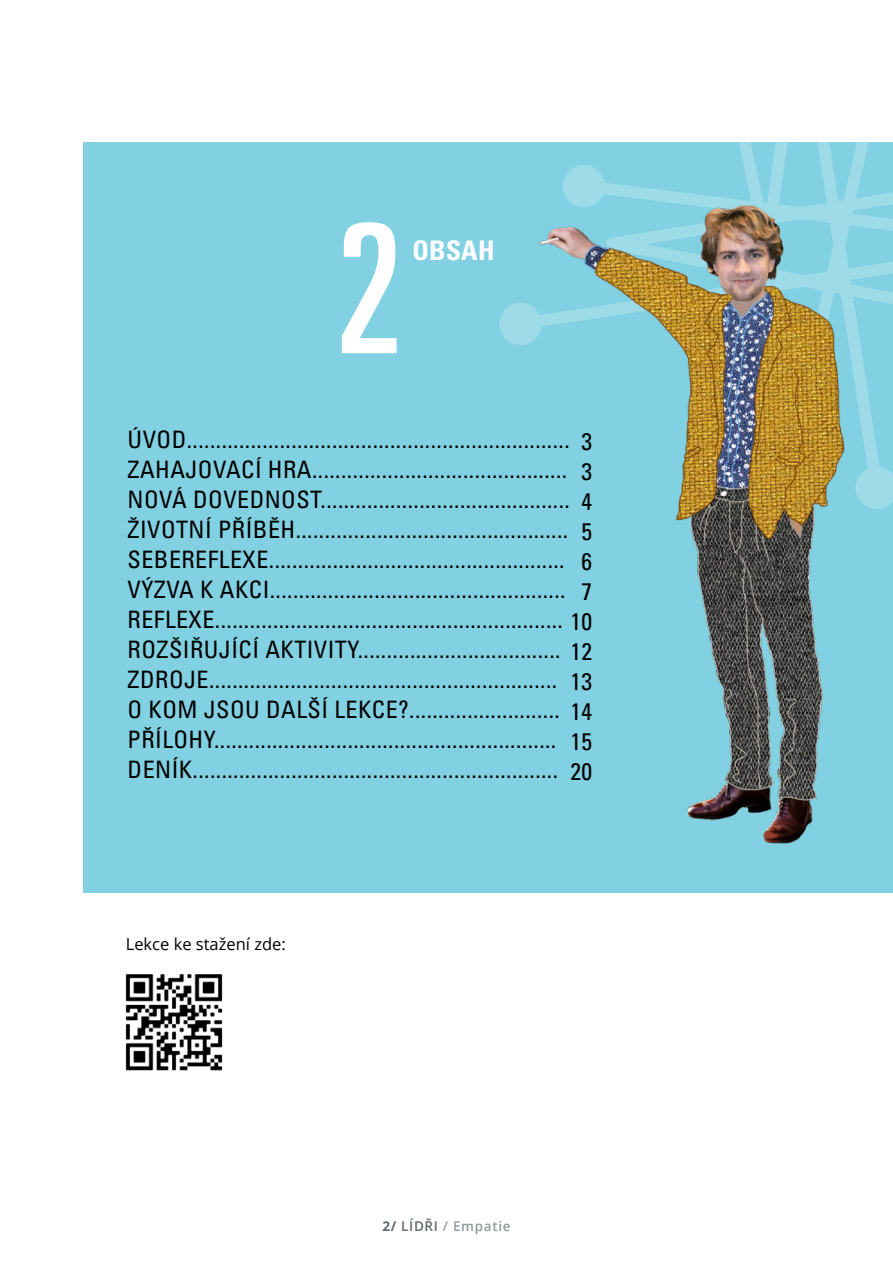
<style>
.page{position:relative;width:893px;height:1263px;background:#fff}
.page>*{position:absolute;margin:0;border:0;box-sizing:border-box;transform-origin:0 0}
.t1{font:ultra-condensed 180px "Univers";color:#fff}
.t2{font:700 condensed 27px "Univers CE";letter-spacing:.01em;color:#fff}
.t3{font:condensed 24px/30px "Univers CE";letter-spacing:.02em;color:#000}
.t4{font:16.5px "Open Sans";color:#000}
.t5{font:600 13.5px "Open Sans";letter-spacing:.05em;color:#91999a}
.s1{font-weight:700;color:#606869}
.s2{color:#606869}
</style>
<div class="page">
<div style="left:84px;top:142px;width:809px;height:751px;background:#81d1e2"></div>
<svg style="left:738px;top:142px;width:131px;height:30px"></svg>
<div style="left:563px;top:165px;width:42px;height:42px;background:#9ddbe8;border-radius:50%"></div>
<img style="left:499px;top:172px;width:394px;height:672px">
<img style="left:125px;top:974px;width:98px;height:97px">
<h1 class="t1" style="left:336px;top:187px;width:68px">2</h1>
<p class="t2" style="left:412px;top:235px;width:84px">OBSAH</p>
<p class="t3" style="left:128px;top:424px;width:444px">ÚVOD..................................................................<br>ZAHAJOVACÍ HRA............................................<br>NOVÁ DOVEDNOST...........................................<br>ŽIVOTNÍ PŘÍBĚH...............................................<br>SEBEREFLEXE...................................................<br>VÝZVA K AKCI...................................................<br>REFLEXE............................................................<br>ROZŠIŘUJÍCÍ AKTIVITY...................................<br>ZDROJE............................................................<br>O KOM JSOU DALŠÍ LEKCE?..........................<br>PŘÍLOHY...........................................................<br>DENÍK...............................................................</p>
<p class="t3" style="left:570px;top:427px;width:23px;text-align:center">3<br>3<br>4<br>5<br>6<br>7<br>10<br>12<br>13<br>14<br>15<br>20</p>
<p class="t4" style="left:126px;top:933px;width:162px">Lekce ke stažení zde:</p>
<p class="t5" style="left:382px;top:1216px;width:130px"><span class="s1">2/</span> <span class="s2">LÍDŘI</span> / Empatie</p>
</div>
